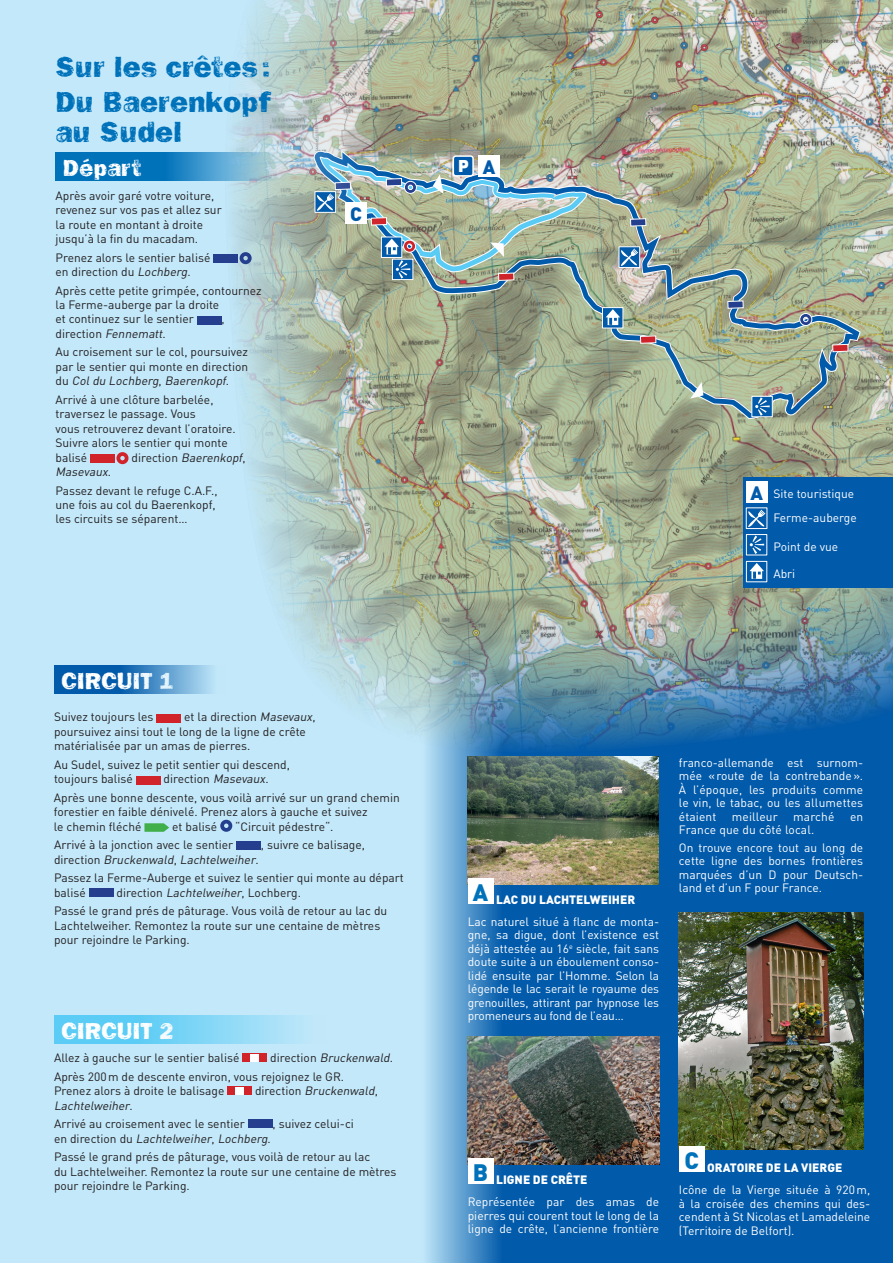
<style>
.page{position:relative;width:893px;height:1263px;background:#fff}
.page>*{position:absolute;margin:0;border:0;box-sizing:border-box;transform-origin:0 0}
.t1{font:30px/34.2px "Frankie";color:#0072ba}
.t2{font:24px "Frankie";color:#fff}
.t3{font:900 19.2px "DIN";color:#015aaa}
.t4{font:900 16.65px "Arial";color:#fff;scale:.9 1}
.t5{font:12px/14.4px "DIN";color:#231f20}
.t6{font:12px/13.5px "DIN";color:#fff}
.t7{font:italic 12px "DIN";color:#231f20}
.s1{font-style:italic}
.s2{font-style:normal}
.s3{font-weight:900}
</style>
<div class="page">
<div style="left:0;top:0;width:503px;height:1263px;background:#c2e8fa"></div>
<svg style="left:427px;top:797px;width:466px;height:466px;background:#176ab1"></svg>
<img style="left:208px;top:0;width:685px;height:797px">
<div style="left:751px;top:396px;width:22px;height:21px;background:#015aaa;border:1px solid #fff"></div>
<svg style="left:755px;top:397px;width:15px;height:19px"></svg>
<svg style="left:619px;top:246px;width:21px;height:22px"></svg>
<svg style="left:620px;top:248px;width:19px;height:18px"></svg>
<div style="left:743px;top:477px;width:150px;height:111px;background:#015aaa"></div>
<div style="left:746px;top:534px;width:21px;height:21px;border:1px solid #fff"></div>
<svg style="left:750px;top:535px;width:14px;height:19px"></svg>
<div style="left:746px;top:507px;width:21px;height:22px;border:1px solid #fff"></div>
<svg style="left:748px;top:509px;width:18px;height:18px"></svg>
<div style="left:746px;top:481px;width:21px;height:21px;background:#fff"></div>
<div style="left:746px;top:561px;width:21px;height:21px;border:1px solid #fff"></div>
<svg style="left:749px;top:563px;width:15px;height:16px"></svg>
<svg style="left:602px;top:307px;width:21px;height:21px"></svg>
<svg style="left:606px;top:309px;width:14px;height:16px"></svg>
<img style="left:312px;top:151px;width:278px;height:130px">
<svg style="left:54px;top:665px;width:171px;height:28px;background:#4088c4"></svg>
<div style="left:156px;top:714px;width:25px;height:8px;background:#d1232a"></div>
<div style="left:136px;top:776px;width:24px;height:8px;background:#d1232a"></div>
<svg style="left:144px;top:823px;width:25px;height:9px"></svg>
<div style="left:220px;top:820px;width:12px;height:12px;border:4px solid #253f8e;border-radius:50%"></div>
<div style="left:236px;top:841px;width:25px;height:8px;background:#253f8e"></div>
<div style="left:89px;top:888px;width:24px;height:9px;background:#253f8e"></div>
<svg style="left:54px;top:1015px;width:243px;height:28px;background:#79d4f6"></svg>
<div style="left:242px;top:1053px;width:25px;height:9px;background:#d1232a"></div>
<div style="left:251px;top:1054px;width:8px;height:8px;background:#fff"></div>
<div style="left:227px;top:1087px;width:25px;height:8px;background:#d1232a"></div>
<div style="left:236px;top:1087px;width:8px;height:8px;background:#fff"></div>
<div style="left:248px;top:1120px;width:25px;height:8px;background:#253f8e"></div>
<svg style="left:56px;top:153px;width:229px;height:28px;background:#348fc5"></svg>
<div style="left:213px;top:254px;width:25px;height:9px;background:#253f8e"></div>
<div style="left:240px;top:252px;width:12px;height:12px;border:4px solid #253f8e;border-radius:50%"></div>
<div style="left:197px;top:316px;width:25px;height:8px;background:#253f8e"></div>
<div style="left:90px;top:454px;width:25px;height:9px;background:#d1232a"></div>
<div style="left:116px;top:452px;width:12px;height:12px;border:4px solid #d1232a;border-radius:50%"></div>
<img style="left:468px;top:757px;width:190px;height:127px">
<img style="left:468px;top:1037px;width:191px;height:127px">
<div style="left:468px;top:1158px;width:25px;height:26px;background:#fff"></div>
<div style="left:468px;top:878px;width:25px;height:26px;background:#fff"></div>
<img style="left:679px;top:912px;width:184px;height:238px">
<div style="left:679px;top:1146px;width:26px;height:26px;background:#fff"></div>
<h1 class="t1" style="left:56px;top:50px;width:216px">Sur les crêtes:<br>Du Baerenkopf</h1>
<h1 class="t1" style="left:56px;top:114px;width:128px">au Sudel</h1>
<h2 class="t2" style="left:63px;top:154px;width:80px">Départ</h2>
<p class="t5" style="left:56px;top:188px;width:168px">Après avoir garé votre voiture, revenez sur vos pas et allez sur la route en montant à droite jusqu’à la fin du macadam.</p>
<p class="t5" style="left:56px;top:250px;width:156px">Prenez alors le sentier balisé en direction du <span class="s1">Lochberg</span>.</p>
<p class="t5" style="left:55px;top:283px;width:208px">Après cette petite grimpée, contournez la Ferme-auberge par la droite<br>et continuez sur le sentier</p>
<p class="t5" style="left:222px;top:312px;width:5px">,</p>
<p class="t5" style="left:55px;top:324px;width:194px;line-height:18.6px">d i re ct i o n <span class="s1">Fennematt</span>.<br>Au croisement sur le col, poursuivez</p>
<p class="t5" style="left:55px;top:359px;width:194px">par le sentier qui monte en direction d u <span class="s1">Coldu Lochberg</span>, <span class="s1">Baerenkopf</span>.</p>
<p class="t5" style="left:56px;top:392px;width:182px">Arrivé à une clôture barbelée, traversez le passage. Vous<br>vous retrouverez devant l’oratoire.<br>Suivre alors le sentier qui monte balisé</p>
<p class="t5" style="left:131px;top:450px;width:116px">d i re ct i o n <span class="s1">Baerenkopf</span>,</p>
<p class="t5" style="left:55px;top:462px;width:164px;line-height:18.6px"><span class="s1">Masevaux</span>.<br>Passez devant le refuge C.A.F.,</p>
<p class="t5" style="left:55px;top:497px;width:162px">une fois au col du Baerenkopf, les circuits se séparent…</p>
<h3 class="t3" style="left:350px;top:202px;width:13px">C</h3>
<h2 class="t2" style="left:61px;top:666px;width:114px">CIRCUIT 1</h2>
<p class="t5" style="left:54px;top:710px;width:101px">Suivez toujours les</p>
<p class="t5" style="left:54px;top:710px;width:263px;text-indent:130px">et la direction <span class="s1">Masevaux</span>, poursuivez ainsi tout le long de la ligne de crête matérialisée par un amas de pierres.</p>
<p class="t5" style="left:54px;top:757px;width:237px">Au Sudel, suivez le petit sentier qui descend, toujours balisé</p>
<p class="t5" style="left:54px;top:769px;width:347px;line-height:18.6px;text-indent:109px">direction <span class="s1">Masevaux</span>.<br>Après une bonne descente, vous voilà arrivé sur un grand chemin</p>
<p class="t5" style="left:54px;top:804px;width:315px">forestier en faible dénivelé. Prenez alors à gauche et suivez le chemin fléché</p>
<p class="t5" style="left:172px;top:819px;width:47px">et balisé</p>
<p class="t5" style="left:235px;top:819px;width:100px">“Circuit pédestre“.</p>
<p class="t5" style="left:54px;top:838px;width:181px">Arrivé à la jonction avec le sentier</p>
<p class="t5" style="left:261px;top:838px;width:106px">, suivre ce balisage,</p>
<p class="t5" style="left:54px;top:850px;width:351px;line-height:18.6px">d i re c t i o n <span class="s1">Bruckenwald</span>, <span class="s1">Lachtelweiher</span>.<br>Passez la Ferme-Auberge et suivez le sentier qui monte au départ</p>
<p class="t5" style="left:54px;top:885px;width:33px">balisé</p>
<p class="t5" style="left:54px;top:883px;width:335px;line-height:18.6px;text-indent:62px">direction <span class="s1">Lachtelweiher</span>, Lochberg.<br>Passé le grand prés de pâturage. Vous voilà de retour au lac du</p>
<p class="t5" style="left:54px;top:918px;width:328px">Lachtelweiher. Remontez la route sur une centaine de mètres pour rejoindre le Parking.</p>
<h2 class="t2" style="left:61px;top:1016px;width:114px">CIRCUIT 2</h2>
<p class="t5" style="left:54px;top:1050px;width:187px">Allez à gauche sur le sentier balisé</p>
<p class="t5" style="left:54px;top:1048px;width:341px;line-height:18.6px;text-indent:216px">d i re ct i o n <span class="s1">Bruckenwald</span>.<br>Après 200m de descente environ, vous rejoignez le GR.</p>
<p class="t5" style="left:54px;top:1083px;width:172px">Prenez alors à droite le balisage</p>
<p class="t7" style="left:255px;top:1083px;width:124px"><span class="s2">d i re ct i o n</span> Bruckenwald<span class="s2">,</span></p>
<p class="t5" style="left:54px;top:1096px;width:192px;line-height:18.6px"><span class="s1">Lachtelweiher</span>.<br>Arrivé au croisement avec le sentier</p>
<p class="t5" style="left:273px;top:1116px;width:83px">, suivez celui-ci</p>
<p class="t5" style="left:54px;top:1129px;width:318px;line-height:18.6px">e n d i re c t i o n d u <span class="s1">Lachtelweiher</span>, <span class="s1">Lochberg</span>.<br>Passé le grand prés de pâturage, vous voilà de retour au lac</p>
<p class="t5" style="left:54px;top:1164px;width:344px">du Lachtelweiher. Remontez la route sur une centaine de mètres pour rejoindre le Parking.</p>
<h3 class="t4" style="left:458px;top:156px;width:14px">P</h3>
<h3 class="t3" style="left:483px;top:154px;width:14px">A</h3>
<h3 class="t3" style="left:750px;top:480px;width:14px">A</h3>
<p class="t6" style="left:773px;top:481px;width:85px;line-height:24.2px">Site touristique<br>Ferme-auberge</p>
<p class="t6" style="left:773px;top:540px;width:66px">Point de vue</p>
<p class="t6" style="left:773px;top:566px;width:23px">Abri</p>
<p class="t6" style="left:468px;top:888px;width:193px;line-height:22px;text-indent:5px"><sup>A</sup> <span class="s3">LAC DU LACHTELWEIHER<br></span>Lac naturel situé à flanc de monta-</p>
<p class="t6" style="left:468px;top:928px;width:193px;text-align:justify">gne, sa digue, dont l’existence est déjà attestée au 16<sup>e</sup> siècle, fait sans doute suite à un éboulement conso&shy;lidé ensuite par l’Homme. Selon la légende le lac serait le royaume des grenouilles, attirant par hypnose les promeneurs au fond de l’eau…</p>
<p class="t6" style="left:679px;top:755px;width:186px;text-align:justify">franco-allemande est surnom&shy;mée «route de la contrebande».<br>À l’époque, les produits comme le vin, le tabac, ou les allumettes étaient</p>
<p class="t6" style="left:732px;top:809px;width:47px">meilleur</p>
<p class="t6" style="left:793px;top:809px;width:43px">marché</p>
<p class="t6" style="left:850px;top:809px;width:15px">en</p>
<p class="t6" style="left:679px;top:821px;width:186px;line-height:17.7px">France que du côté local.<br>On trouve encore tout au long de</p>
<p class="t6" style="left:679px;top:854px;width:186px">cette ligne des bornes frontières marquées d’un D pour Deutsch&shy;land et d’un F pour France.</p>
<p class="t6" style="left:468px;top:1168px;width:193px;line-height:22px;text-indent:5px"><sup>B</sup> <span class="s3">LIGNE DE CRÊTE<br></span>Représentée par des amas de</p>
<p class="t6" style="left:468px;top:1208px;width:193px">pierres qui courent tout le long de la ligne de crête, l’ancienne frontière</p>
<p class="t6" style="left:679px;top:1156px;width:193px;line-height:22px;text-indent:6px"><sup>C</sup> <span class="s3">ORATOIRE DE LA VIERGE<br></span>Icône de la Vierge située à 920m,</p>
<p class="t6" style="left:679px;top:1196px;width:193px;text-align:justify">à la croisée des chemins qui des&shy;cendent à St Nicolas et Lamadeleine (Territoire de Belfort).</p>
</div>
